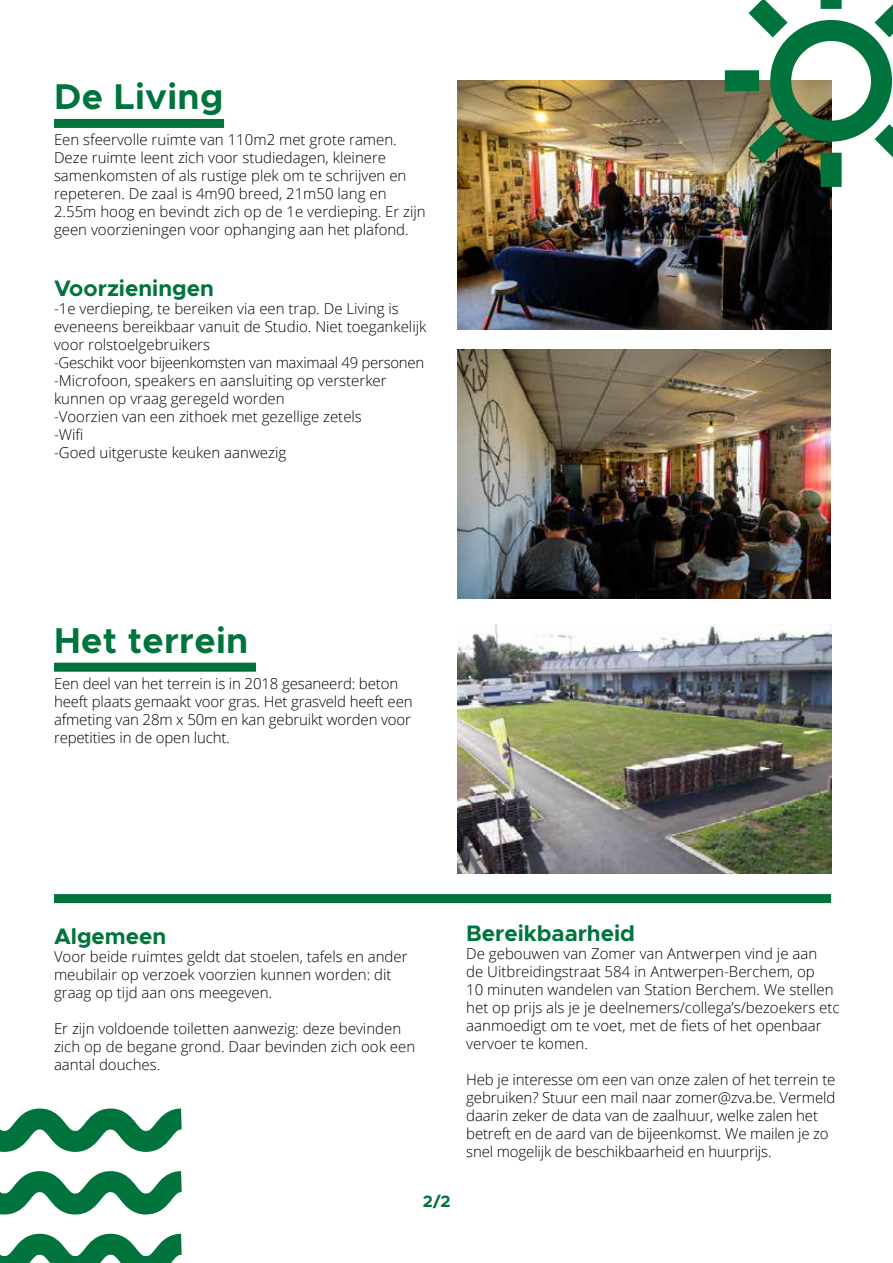
<style>
.page{position:relative;width:893px;height:1263px;background:#fff}
.page>*{position:absolute;margin:0;border:0;box-sizing:border-box;transform-origin:0 0}
.t1{font:700 36px "Metropolis";letter-spacing:.01em;color:#00743c}
.t2{font:700 22.5px "Metropolis";color:#00743c}
.t3{font:700 16.5px "Metropolis";color:#00743c}
.t4{font:300 15px/18px "Open Sans";color:#000}
</style>
<div class="page">
<img style="left:457px;top:81px;width:374px;height:249px">
<img style="left:457px;top:350px;width:373px;height:248px">
<div style="left:54px;top:119px;width:170px;height:9px;background:#00743c"></div>
<div style="left:54px;top:894px;width:777px;height:9px;background:#00743c"></div>
<div style="left:54px;top:663px;width:202px;height:9px;background:#00743c"></div>
<img style="left:457px;top:624px;width:374px;height:249px">
<svg style="left:0;top:1108px;width:182px;height:155px"></svg>
<img style="left:704px;top:0;width:189px;height:208px">
<h1 class="t1" style="left:54px;top:74px;width:171px">De Living</h1>
<p class="t4" style="left:54px;top:131px;width:373px">Een sfeervolle ruimte van 110m2 met grote ramen.<br>Deze ruimte leent zich voor studiedagen, kleinere samenkomsten of als rustige plek om te schrijven en repeteren. De zaal is 4m90 breed, 21m50 lang en 2.55m hoog en bevindt zich op de 1e verdieping. Er zijn geen voorzieningen voor ophanging aan het plafond.</p>
<h2 class="t2" style="left:54px;top:274px;width:161px">Voorzieningen</h2>
<p class="t4" style="left:54px;top:299px;width:374px">-1e verdieping, te bereiken via een trap. De Living is eveneens bereikbaar vanuit de Studio. Niet toegankelijk voor rolstoelgebruikers<br>-Geschikt voor bijeenkomsten van maximaal 49 personen -Microfoon, speakers en aansluiting op versterker kunnen op vraag geregeld worden<br>-Voorzien van een zithoek met gezellige zetels<br>-Wifi<br>-Goed uitgeruste keuken aanwezig</p>
<h1 class="t1" style="left:54px;top:618px;width:196px">Het terrein</h1>
<p class="t4" style="left:54px;top:674px;width:360px">Een deel van het terrein is in 2018 gesaneerd: beton heeft plaats gemaakt voor gras. Het grasveld heeft een afmeting van 28m x 50m en kan gebruikt worden voor repetities in de open lucht.</p>
<h2 class="t2" style="left:54px;top:922px;width:114px">Algemeen</h2>
<p class="t4" style="left:54px;top:947px;width:355px">Voor beide ruimtes geldt dat stoelen, tafels en ander meubilair op verzoek voorzien kunnen worden: dit graag op tijd aan ons meegeven.</p>
<p class="t4" style="left:54px;top:1019px;width:363px">Er zijn voldoende toiletten aanwezig: deze bevinden zich op de begane grond. Daar bevinden zich ook een aantal douches.</p>
<p class="t3" style="left:423px;top:1191px;width:29px">2/2</p>
<h2 class="t2" style="left:466px;top:918px;width:170px">Bereikbaarheid</h2>
<p class="t4" style="left:466px;top:944px;width:375px">De gebouwen van Zomer van Antwerpen vind je aan<br>de Uitbreidingstraat 584 in Antwerpen-Berchem, op<br>10 minuten wandelen van Station Berchem. We stellen het op prijs als je je deelnemers/collega’s/bezoekers etc aanmoedigt om te voet, met de fiets of het openbaar vervoer te komen.</p>
<p class="t4" style="left:466px;top:1070px;width:371px">Heb je interesse om een van onze zalen of het terrein te gebruiken? Stuur een mail naar zomer@zva.be. Vermeld daarin zeker de data van de zaalhuur, welke zalen het betreft en de aard van de bijeenkomst. We mailen je zo snel mogelijk de beschikbaarheid en huurprijs.</p>
</div>
